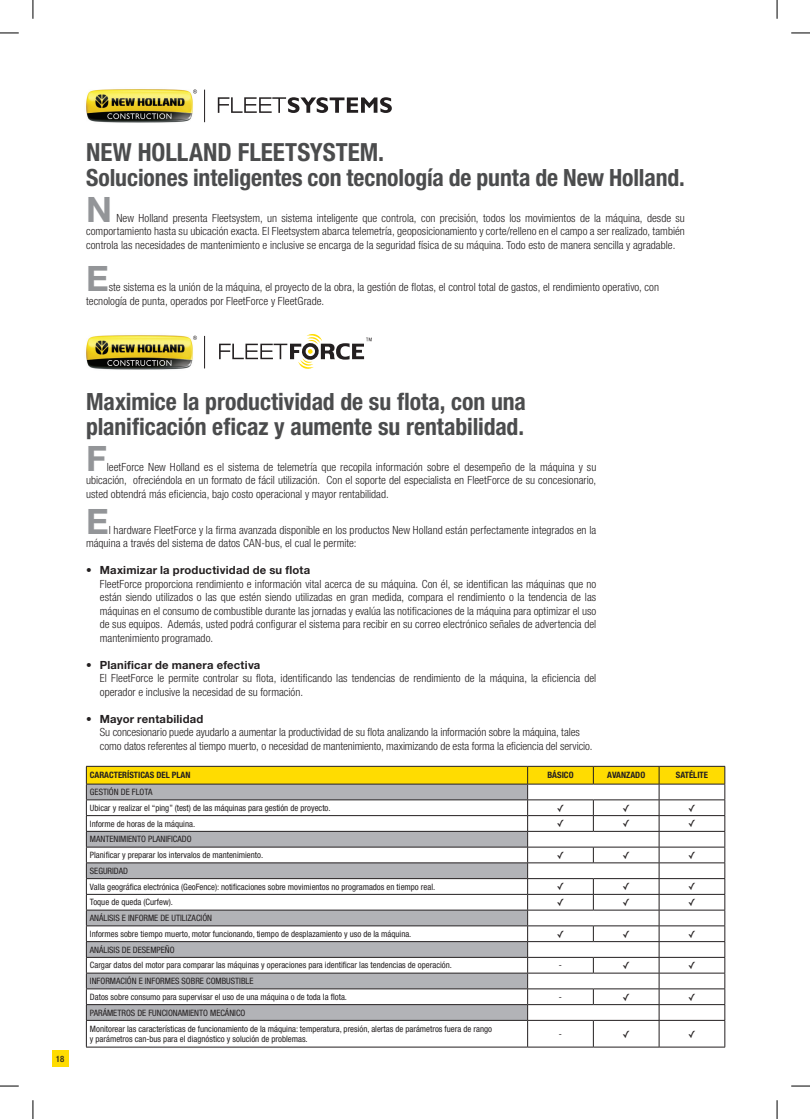
<style>
.page{position:relative;width:810px;height:1119px;background:#fff}
.page>*{position:absolute;margin:0;border:0;box-sizing:border-box;transform-origin:0 0}
.t1{font:700 35px "Helvetica Neue LT Std";color:#939598}
.t2{font:700 condensed 25px "Helvetica Neue LT Std";color:#4b4c4d}
.t3{font:700 condensed 23.75px/25px "Helvetica Neue LT Std";letter-spacing:-.005em;color:#4b4c4d}
.t4{font:300 condensed 11.25px/13.5px "Helvetica Neue LT Std";color:#231f20}
.t5{font:700 11.25px "Helvetica Neue LT Std";letter-spacing:.02em;color:#231f20}
.t6{font:10px "Lucida Grande";color:#231f20}
.t7{font:condensed 8.75px/15.8px "Helvetica Neue LT Std";color:#231f20}
.t8{font:700 condensed 8.75px "Helvetica Neue LT Std";color:#231f20}
.t9{font:500 condensed 8.75px "Helvetica Neue LT Std";color:#231f20}
</style>
<div class="page">
<div style="left:52px;top:1050px;width:16px;height:16px;background:#ffdc01"></div>
<svg style="left:218px;top:97px;width:174px;height:16px"></svg>
<img style="left:86px;top:89px;width:107px;height:34px">
<hr style="left:204px;top:90px;width:1px;height:32px;background:#231f20">
<svg style="left:193px;top:89px;width:4px;height:5px"></svg>
<img style="left:86px;top:335px;width:107px;height:35px">
<hr style="left:204px;top:336px;width:1px;height:32px;background:#231f20">
<svg style="left:219px;top:334px;width:153px;height:35px"></svg>
<svg style="left:193px;top:335px;width:4px;height:5px"></svg>
<hr style="left:86px;top:1046px;width:442px;height:1px;background:#231f20">
<hr style="left:528px;top:1046px;width:65px;height:1px;background:#231f20">
<svg style="left:86px;top:766px;width:639px;height:280px"></svg>
<hr style="left:593px;top:1046px;width:66px;height:1px;background:#231f20">
<hr style="left:659px;top:1046px;width:66px;height:1px;background:#231f20">
<svg style="left:776px;top:0;width:1px;height:19px"></svg>
<svg style="left:776px;top:1100px;width:1px;height:18px"></svg>
<svg style="left:0;top:33px;width:19px;height:1px"></svg>
<svg style="left:791px;top:33px;width:19px;height:1px"></svg>
<svg style="left:0;top:1085px;width:19px;height:1px"></svg>
<svg style="left:791px;top:1085px;width:19px;height:1px"></svg>
<svg style="left:33px;top:0;width:1px;height:19px"></svg>
<svg style="left:33px;top:1100px;width:1px;height:18px"></svg>
<svg style="left:777px;top:0;width:1px;height:19px"></svg>
<svg style="left:777px;top:1100px;width:1px;height:18px"></svg>
<h2 class="t2" style="left:86px;top:137px;width:299px">NEW HOLLAND FLEETSYSTEM.</h2>
<h3 class="t3" style="left:86px;top:164px;width:600px">Soluciones inteligentes con tecnología de punta de New Holland.</h3>
<h1 class="t1" style="left:86px;top:187px;width:27px">N</h1>
<p class="t4" style="left:86px;top:211px;width:600px;text-align:justify;text-indent:30px">New Holland presenta Fleetsystem, un sistema inteligente que controla, con precisión, todos los movimientos de la máquina, desde su comportamiento hasta su ubicación exacta. El Fleetsystem abarca telemetría, geoposicionamiento y corte/relleno en el campo a ser realizado, también controla las necesidades de mantenimiento e inclusive se encarga de la seguridad física de su máquina. Todo esto de manera sencilla y agradable.</p>
<h1 class="t1" style="left:86px;top:257px;width:24px">E</h1>
<p class="t4" style="left:86px;top:280px;width:575px;text-indent:23px">ste sistema es la unión de la máquina, el proyecto de la obra, la gestión de flotas, el control total de gastos, el rendimiento operativo, con tecnología de punta, operados por FleetForce y FleetGrade.</p>
<p class="t9" style="left:56px;top:1053px;width:10px">18</p>
<h3 class="t3" style="left:86px;top:388px;width:441px">Maximice la productividad de su flota, con una planificación eficaz y aumente su rentabilidad.</h3>
<h1 class="t1" style="left:86px;top:436px;width:22px">F</h1>
<p class="t4" style="left:86px;top:459px;width:512px;text-align:justify;text-indent:21px">leetForce New Holland es el sistema de telemetría que recopila información sobre el desempeño de la máquina y su ubicación, ofreciéndola en un formato de fácil utilización. Con el soporte del especialista en FleetForce de su concesionario, usted obtendrá más eficiencia, bajo costo operacional y mayor rentabilidad.</p>
<h1 class="t1" style="left:86px;top:499px;width:24px">E</h1>
<p class="t4" style="left:86px;top:522px;width:512px;text-indent:23px">l hardware FleetForce y la firma avanzada disponible en los productos New Holland están perfectamente integrados en la máquina a través del sistema de datos CAN-bus, el cual le permite:</p>
<p class="t5" style="left:86px;top:563px;width:226px">• Maximizar la productividad de su flota</p>
<p class="t4" style="left:100px;top:576px;width:498px;text-align:justify">FleetForce proporciona rendimiento e información vital acerca de su máquina. Con él, se identifican las máquinas que no están siendo utilizados o las que estén siendo utilizadas en gran medida, compara el rendimiento o la tendencia de las máquinas en el consumo de combustible durante las jornadas y evalúa las notificaciones de la máquina para optimizar el uso de sus equipos. Además, usted podrá configurar el sistema para recibir en su correo electrónico señales de advertencia del mantenimiento programado.</p>
<p class="t5" style="left:86px;top:657px;width:176px">• Planificar de manera efectiva</p>
<p class="t4" style="left:100px;top:671px;width:498px">El FleetForce le permite controlar su flota, identificando las tendencias de rendimiento de la máquina, la eficiencia del operador e inclusive la necesidad de su formación.</p>
<p class="t5" style="left:86px;top:711px;width:119px">• Mayor rentabilidad</p>
<p class="t4" style="left:100px;top:725px;width:494px">Su concesionario puede ayudarlo a aumentar la productividad de su flota analizando la información sobre la máquina, tales como datos referentes al tiempo muerto, o necesidad de mantenimiento, maximizando de esta forma la eficiencia del servicio.</p>
<p class="t8" style="left:90px;top:769px;width:102px">CARACTERÍSTICAS DEL PLAN</p>
<p class="t8" style="left:547px;top:769px;width:28px">BÁSICO</p>
<p class="t8" style="left:607px;top:769px;width:39px">AVANZADO</p>
<p class="t8" style="left:676px;top:769px;width:34px">SATÉLITE</p>
<p class="t7" style="left:90px;top:784px;width:242px">GESTIÓN DE FLOTA<br>Ubicar y realizar el “ping” (test) de las máquinas para gestión de proyecto.</p>
<p class="t6" style="left:557px;top:802px;width:9px">✓</p>
<p class="t6" style="left:622px;top:802px;width:9px">✓</p>
<p class="t6" style="left:688px;top:802px;width:9px">✓</p>
<p class="t7" style="left:90px;top:815px;width:107px">Informe de horas de la máquina.</p>
<p class="t6" style="left:557px;top:818px;width:9px">✓</p>
<p class="t6" style="left:622px;top:818px;width:9px">✓</p>
<p class="t6" style="left:688px;top:818px;width:9px">✓</p>
<p class="t7" style="left:90px;top:831px;width:175px">MANTENIMIENTO PLANIFICADO<br>Planificar y preparar los intervalos de mantenimiento.</p>
<p class="t6" style="left:557px;top:849px;width:9px">✓</p>
<p class="t6" style="left:622px;top:849px;width:9px">✓</p>
<p class="t6" style="left:688px;top:849px;width:9px">✓</p>
<p class="t7" style="left:90px;top:862px;width:347px">SEGURIDAD<br>Valla geográfica electrónica (GeoFence): notificaciones sobre movimientos no programados en tiempo real.</p>
<p class="t6" style="left:557px;top:880px;width:9px">✓</p>
<p class="t6" style="left:622px;top:880px;width:9px">✓</p>
<p class="t6" style="left:688px;top:880px;width:9px">✓</p>
<p class="t7" style="left:90px;top:894px;width:84px">Toque de queda (Curfew).</p>
<p class="t6" style="left:557px;top:896px;width:9px">✓</p>
<p class="t6" style="left:622px;top:896px;width:9px">✓</p>
<p class="t6" style="left:688px;top:896px;width:9px">✓</p>
<p class="t7" style="left:90px;top:909px;width:323px">ANÁLISIS E INFORME DE UTILIZACIÓN<br>Informes sobre tiempo muerto, motor funcionando, tiempo de desplazamiento y uso de la máquina.</p>
<p class="t6" style="left:557px;top:928px;width:9px">✓</p>
<p class="t6" style="left:622px;top:928px;width:9px">✓</p>
<p class="t6" style="left:688px;top:928px;width:9px">✓</p>
<p class="t7" style="left:90px;top:941px;width:363px">ANÁLISIS DE DESEMPEÑO<br>Cargar datos del motor para comparar las máquinas y operaciones para identificar las tendencias de operación.</p>
<p class="t7" style="left:90px;top:972px;width:259px">INFORMACIÓN E INFORMES SOBRE COMBUSTIBLE<br>Datos sobre consumo para supervisar el uso de una máquina o de toda la flota.</p>
<p class="t7" style="left:90px;top:1004px;width:404px">PARÁMETROS DE FUNCIONAMIENTO MECÁNICO<br>Monitorear las características de funcionamiento de la máquina: temperatura, presión, alertas de parámetros fuera de rango</p>
<p class="t7" style="left:90px;top:1030px;width:219px">y parámetros can-bus para el diagnóstico y solución de problemas.</p>
<p class="t7" style="left:559px;top:957px;width:5px">-</p>
<p class="t6" style="left:622px;top:959px;width:9px">✓</p>
<p class="t6" style="left:688px;top:959px;width:9px">✓</p>
<p class="t7" style="left:559px;top:988px;width:5px">-</p>
<p class="t6" style="left:622px;top:991px;width:9px">✓</p>
<p class="t6" style="left:688px;top:991px;width:9px">✓</p>
<p class="t6" style="left:622px;top:1028px;width:9px">✓</p>
<p class="t6" style="left:688px;top:1028px;width:9px">✓</p>
</div>
